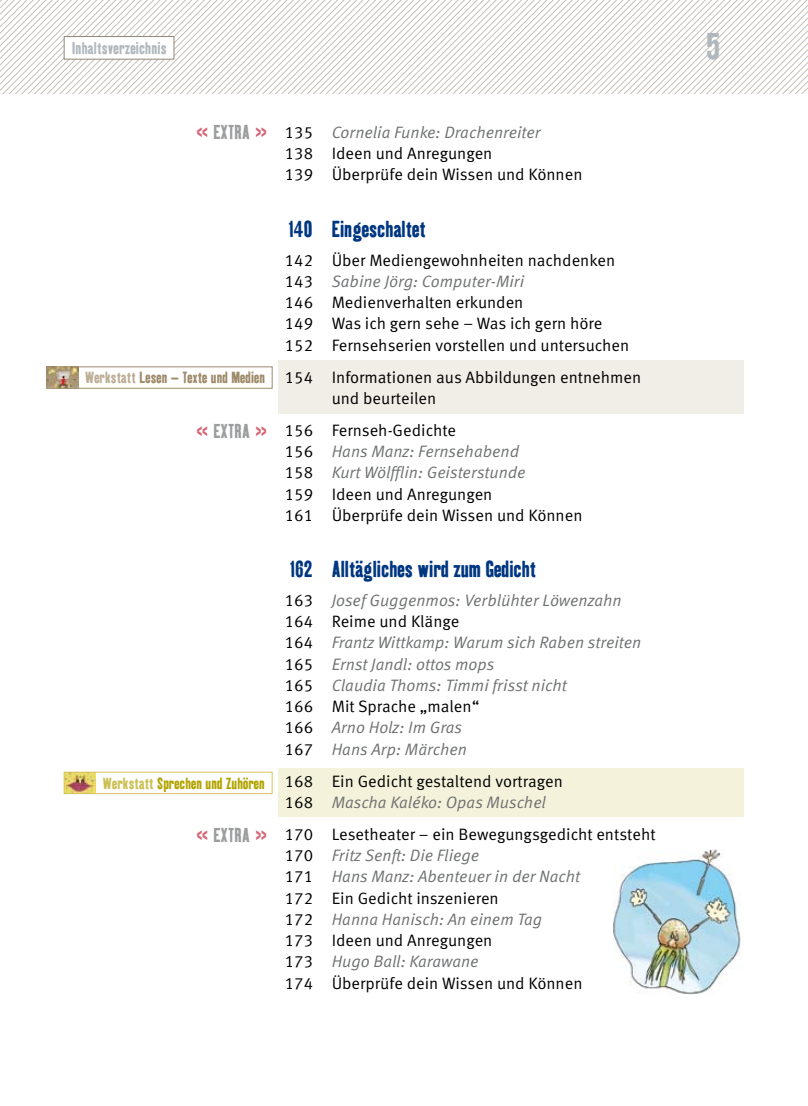
<style>
.page{position:relative;width:808px;height:1106px;background:#fff}
.page>*{position:absolute;margin:0;border:0;box-sizing:border-box;transform-origin:0 0}
.t1{font:22.5px "Kipp M No One";color:#003781}
.t2{font:19.5px "Kipp M No One";letter-spacing:.01em;color:#9b9d9e}
.t3{font:16.5px/21.3px "Meta Pro";color:#000}
.t4{font:italic 16.5px/21.3px "Meta Pro";color:#6e7071}
.t5{font:16.5px "Kipp M No One";letter-spacing:.01em;color:#b1b8bd}
.t6{font:15.6px "Kipp M No One";letter-spacing:.01em;color:#9e8b6a}
.t7{font:15.6px "Kipp M No One";letter-spacing:.01em;color:#b2a400}
.s1{font-size:24px;color:#d56675}
.s2{color:#bcad95}
.s3{color:#cbbf53}
.s4{font-style:italic;color:#6e7071}
.s5{font-style:normal;color:#000}
</style>
<div class="page">
<svg style="left:0;top:0;width:808px;height:94px"></svg>
<div style="left:64px;top:37px;width:110px;height:22px;background:#fff"></div>
<div style="left:64px;top:36px;width:110px;height:24px;border:1px solid #928878"></div>
<div style="left:279px;top:768px;width:465px;height:48px;background:#f5f2db"></div>
<div style="left:279px;top:360px;width:465px;height:54px;background:#f1ede7"></div>
<img style="left:66px;top:773px;width:30px;height:19px">
<div style="left:64px;top:771px;width:208px;height:23px;border:1px solid #d8c261"></div>
<img style="left:48px;top:368px;width:30px;height:18px">
<div style="left:46px;top:366px;width:226px;height:22px;border:1px solid #9e8b6a"></div>
<img style="left:613px;top:849px;width:128px;height:146px">
<p class="t5" style="left:72px;top:38px;width:96px">Inhaltsverzeichnis</p>
<p class="t2" style="left:197px;top:120px;width:72px"><span class="s1">«</span> EXTRA <span class="s1">»</span></p>
<p class="t6" style="left:85px;top:368px;width:181px"><span class="s2">Werkstatt</span> Lesen – Texte und Medien</p>
<p class="t2" style="left:197px;top:419px;width:72px"><span class="s1">«</span> EXTRA <span class="s1">»</span></p>
<p class="t7" style="left:103px;top:773px;width:163px"><span class="s3">Werkstatt</span> Sprechen und Zuhören</p>
<p class="t2" style="left:197px;top:822px;width:72px"><span class="s1">«</span> EXTRA <span class="s1">»</span></p>
<p class="t3" style="left:285px;top:122px;width:299px">135 <span class="s4">Cornelia Funke: Drachenreiter<br></span>138 Ideen und Anregungen<br>139 Überprüfe dein Wissen und Können</p>
<h1 class="t1" style="left:289px;top:215px;width:138px">140 Eingeschaltet</h1>
<p class="t3" style="left:285px;top:250px;width:346px">142 Über Mediengewohnheiten nachdenken 143 <span class="s4">Sabine Jörg: Computer-Miri<br></span>146 Medienverhalten erkunden<br>149 Was ich gern sehe – Was ich gern höre 152 Fernsehserien vorstellen und untersuchen</p>
<p class="t3" style="left:332px;top:367px;width:311px;text-indent:-47px">154 Informationen aus Abbildungen entnehmen und beurteilen</p>
<p class="t3" style="left:285px;top:420px;width:299px">156 Fernseh-Gedichte<br>156 <span class="s4">Hans Manz: Fernsehabend<br></span>158 <span class="s4">Kurt Wölfflin: Geisterstunde<br></span>159 Ideen und Anregungen<br>161 Überprüfe dein Wissen und Können</p>
<h1 class="t1" style="left:290px;top:555px;width:247px">162 Alltägliches wird zum Gedicht</h1>
<p class="t4" style="left:285px;top:590px;width:358px"><span class="s5">163</span> Josef Guggenmos: Verblühter Löwenzahn<br><span class="s5">164 Reime und Klänge<br>164</span> Frantz Wittkamp: Warum sich Raben streiten<br><span class="s5">165</span> Ernst Jandl: ottos mops<br><span class="s5">165</span> Claudia Thoms: Timmi frisst nicht<br><span class="s5">166 Mit Sprache „malen“<br>166</span> Arno Holz: Im Gras<br><span class="s5">167</span> Hans Arp: Märchen</p>
<p class="t3" style="left:285px;top:770px;width:279px">168 Ein Gedicht gestaltend vortragen<br>168 <span class="s4">Mascha Kaléko: Opas Muschel</span></p>
<p class="t3" style="left:285px;top:824px;width:372px">170 Lesetheater – ein Bewegungsgedicht entsteht<br>170 <span class="s4">Fritz Senft: Die Fliege<br></span>171 <span class="s4">Hans Manz: Abenteuer in der Nacht<br></span>172 Ein Gedicht inszenieren<br>172 <span class="s4">Hanna Hanisch: An einem Tag<br></span>173 Ideen und Anregungen<br>173 <span class="s4">Hugo Ball: Karawane<br></span>174 Überprüfe dein Wissen und Können</p>
</div>
